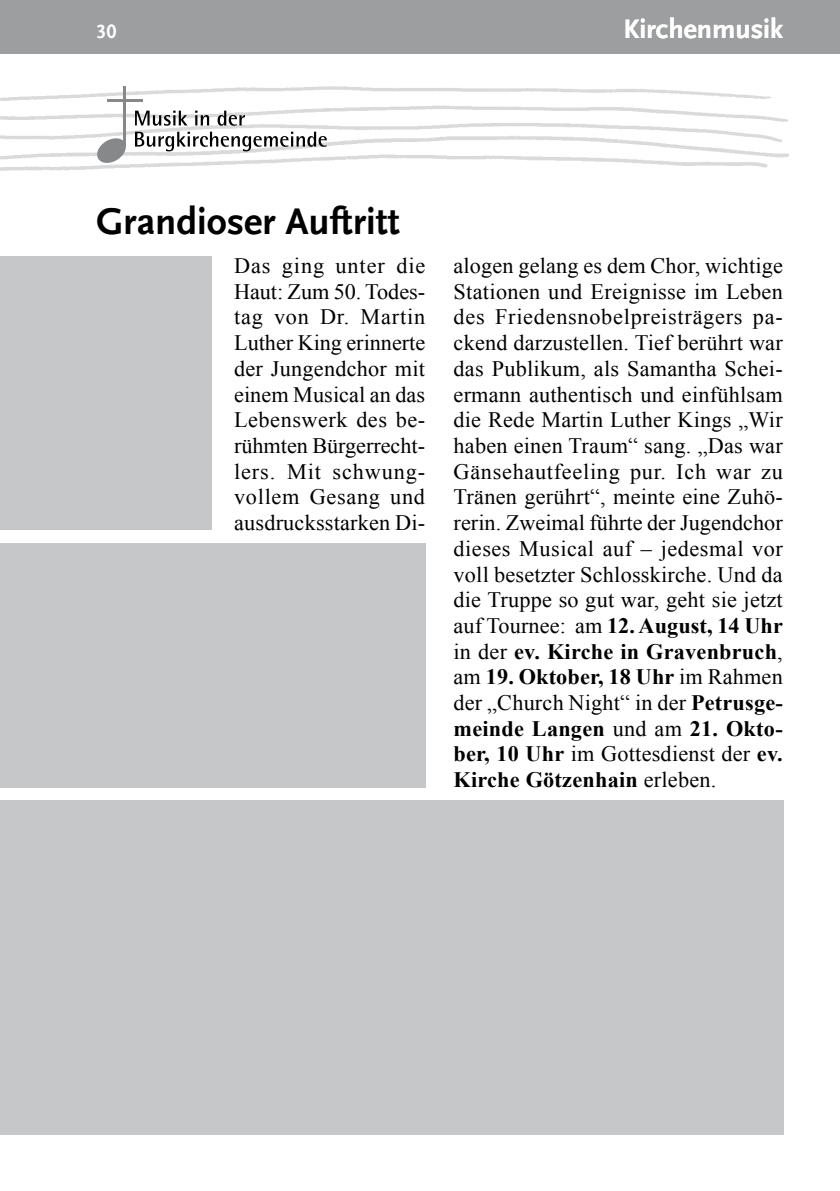
<style>
.page{position:relative;width:840px;height:1191px;background:#fff}
.page>*{position:absolute;margin:0;border:0;box-sizing:border-box;transform-origin:0 0}
.t1{font:700 39px "Scala Sans LF";color:#000}
.t2{font:700 28px "Scala Sans LF";color:#fff}
.t3{font:22px/25.6px "Times New Roman";letter-spacing:.01em;color:#000;text-align:justify}
.t4{font:700 20px "Scala Sans LF";color:#fff}
.s1{font-weight:700}
</style>
<div class="page">
<div style="left:0;top:0;width:839px;height:53px;background:#9c9e9f"></div>
<img style="left:0;top:86px;width:788px;height:85px">
<svg style="left:135px;top:132px;width:191px;height:19px"></svg>
<svg style="left:135px;top:111px;width:52px;height:15px"></svg>
<svg style="left:195px;top:111px;width:14px;height:14px"></svg>
<svg style="left:217px;top:111px;width:28px;height:15px"></svg>
<svg style="left:96px;top:137px;width:32px;height:26px"></svg>
<hr style="left:123px;top:87px;width:3px;height:60px;background:#87888a">
<hr style="left:107px;top:100px;width:35px;height:2px;background:#87888a">
<div style="left:0;top:800px;width:782px;height:334px;background:#c6c7c8"></div>
<div style="left:0;top:543px;width:425px;height:244px;background:#c6c7c8"></div>
<div style="left:0;top:257px;width:211px;height:273px;background:#c6c7c8"></div>
<p class="t4" style="left:96px;top:21px;width:21px">30</p>
<h1 class="t1" style="left:96px;top:201px;width:305px">Grandioser Auftritt</h1>
<p class="t2" style="left:623px;top:14px;width:161px">Kirchenmusik</p>
<p class="t3" style="left:234px;top:252px;width:192px">Das ging unter die Haut: Zum 50. Todes&shy;tag von Dr. Martin Luther King erinnerte der Jungendchor mit einem Musical an das Lebenswerk des be&shy;rühmten Bürgerrecht&shy;lers. Mit schwung&shy;vollem Gesang und ausdrucksstarken Di-</p>
<p class="t3" style="left:453px;top:252px;width:330px">alogen gelang es dem Chor, wichtige Stationen und Ereignisse im Leben des Friedensnobelpreisträgers pa&shy;ckend darzustellen. Tief berührt war das Publikum, als Samantha Schei&shy;ermann authentisch und einfühlsam die Rede Martin Luther Kings „Wir haben einen Traum“ sang. „Das war Gänsehautfeeling pur. Ich war zu Tränen gerührt“, meinte eine Zuhö&shy;rerin. Zweimal führte der Jugendchor dieses Musical auf – jedesmal vor voll besetzter Schlosskirche. Und da die Truppe so gut war, geht sie jetzt auf Tournee: am <span class="s1">12. August, 14 Uhr </span>in der <span class="s1">ev. Kirche in Gravenbruch</span>, am <span class="s1">19. Oktober, 18 Uhr</span> im Rahmen der „Church Night“ in der <span class="s1">Petrusge&shy;meinde Langen</span> und am <span class="s1">21. Okto&shy;ber, 10 Uhr</span> im Gottesdienst der <span class="s1">ev.<br>Kirche Götzenhain</span> erleben.</p>
</div>
